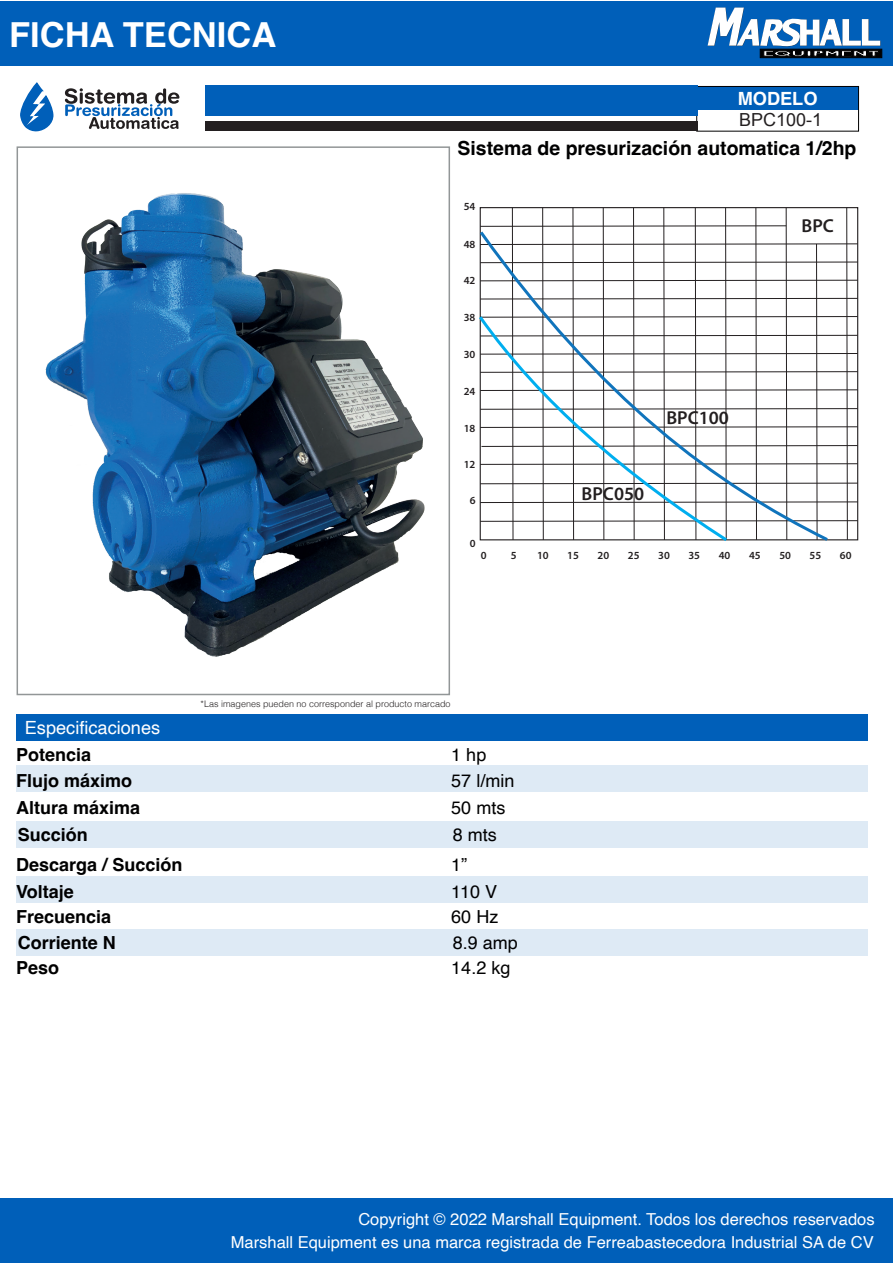
<style>
.page{position:relative;width:893px;height:1263px;background:#fff}
.page>*{position:absolute;margin:0;border:0;box-sizing:border-box;transform-origin:0 0}
.t1{font:700 34.5px "Helvetica";color:#fff}
.t2{font:700 19.5px "Helvetica";color:#000001}
.t3{font:600 18.75px "Myriad Pro";color:#231f20}
.t4{font:18.15px "Helvetica";color:#fff}
.t5{font:700 18.15px "Helvetica";color:#fff}
.t6{font:700 18px/26.5px "Helvetica";color:#000001}
.t7{font:18px/26.5px "Helvetica";color:#000001}
.t8{font:18px "Arial";color:#231f20}
.t9{font:16.5px/22.5px "Helvetica";color:#fff;text-align:right}
.t10{font:600 10.95px "Myriad Pro";color:#231f20}
.t11{font:300 9px "Helvetica";color:#231f20}
</style>
<div class="page">
<div style="left:0;top:1px;width:893px;height:65px;background:#005fb9"></div>
<div style="left:0;top:1198px;width:893px;height:65px;background:#005fb9"></div>
<div style="left:17px;top:146px;width:433px;height:549px;border:2px solid #929697"></div>
<div style="left:697px;top:86px;width:161px;height:24px;background:#005fb9"></div>
<div style="left:696px;top:86px;width:163px;height:46px;border:1px solid #000001"></div>
<div style="left:16px;top:715px;width:851px;height:26px;background:#005fb9"></div>
<div style="left:16px;top:766px;width:851px;height:26px;background:#deeaf5"></div>
<div style="left:16px;top:821px;width:851px;height:26px;background:#deeaf5"></div>
<div style="left:16px;top:877px;width:851px;height:26px;background:#deeaf5"></div>
<div style="left:16px;top:929px;width:851px;height:26px;background:#deeaf5"></div>
<div style="left:760px;top:49px;width:122px;height:9px;background:#000001"></div>
<svg style="left:708px;top:8px;width:172px;height:50px"></svg>
<img style="left:45px;top:193px;width:380px;height:464px">
<div style="left:205px;top:86px;width:492px;height:30px;background:#005fb9"></div>
<div style="left:205px;top:122px;width:492px;height:9px;background:#231f20"></div>
<svg style="left:20px;top:82px;width:34px;height:49px"></svg>
<svg style="left:65px;top:88px;width:114px;height:41px"></svg>
<svg style="left:480px;top:207px;width:378px;height:333px"></svg>
<svg style="left:479px;top:228px;width:352px;height:313px"></svg>
<h1 class="t1" style="left:9px;top:14px;width:269px">FICHA TECNICA</h1>
<p class="t5" style="left:738px;top:87px;width:81px">MODELO</p>
<p class="t8" style="left:739px;top:108px;width:85px">BPC100-1</p>
<p class="t2" style="left:458px;top:136px;width:400px">Sistema de presurización automatica 1/2hp</p>
<p class="t10" style="left:464px;top:199px;width:13px">54</p>
<p class="t10" style="left:464px;top:237px;width:13px">48</p>
<p class="t10" style="left:464px;top:274px;width:13px">42</p>
<p class="t10" style="left:464px;top:310px;width:13px">38</p>
<p class="t10" style="left:464px;top:348px;width:13px">30</p>
<p class="t10" style="left:464px;top:385px;width:13px">24</p>
<p class="t10" style="left:464px;top:421px;width:13px">18</p>
<p class="t10" style="left:464px;top:457px;width:13px">12</p>
<p class="t10" style="left:470px;top:494px;width:7px">6</p>
<p class="t10" style="left:470px;top:536px;width:7px">0</p>
<p class="t3" style="left:666px;top:406px;width:64px">BPC100</p>
<p class="t3" style="left:582px;top:481px;width:64px">BPC050</p>
<p class="t3" style="left:802px;top:214px;width:34px">BPC</p>
<p class="t10" style="left:481px;top:548px;width:7px">0</p>
<p class="t10" style="left:511px;top:548px;width:7px">5</p>
<p class="t10" style="left:537px;top:548px;width:13px">10</p>
<p class="t10" style="left:567px;top:548px;width:13px">15</p>
<p class="t10" style="left:598px;top:548px;width:13px">20</p>
<p class="t10" style="left:628px;top:548px;width:13px">25</p>
<p class="t10" style="left:658px;top:548px;width:13px">30</p>
<p class="t10" style="left:688px;top:548px;width:13px">35</p>
<p class="t10" style="left:719px;top:548px;width:13px">40</p>
<p class="t10" style="left:749px;top:548px;width:13px">45</p>
<p class="t10" style="left:779px;top:548px;width:13px">50</p>
<p class="t10" style="left:810px;top:548px;width:13px">55</p>
<p class="t10" style="left:840px;top:548px;width:13px">60</p>
<p class="t11" style="left:201px;top:696px;width:252px">*Las imagenes pueden no corresponder al producto marcado</p>
<p class="t4" style="left:25px;top:713px;width:137px">Especificaciones</p>
<p class="t6" style="left:16px;top:743px;width:126px">Potencia<br>Flujo máximo<br>Altura máxima<br>Succión</p>
<p class="t6" style="left:16px;top:853px;width:168px">Descarga / Succión<br>Voltaje<br>Frecuencia</p>
<p class="t7" style="left:451px;top:742px;width:65px">1 hp<br>57 l/min<br>50 mts<br>8 mts</p>
<p class="t7" style="left:451px;top:852px;width:49px">1”<br>110 V<br>60 Hz</p>
<p class="t6" style="left:18px;top:931px;width:100px">Corriente N</p>
<p class="t7" style="left:453px;top:929px;width:67px">8.9 amp</p>
<p class="t6" style="left:16px;top:956px;width:45px">Peso</p>
<p class="t7" style="left:451px;top:955px;width:61px">14.2 kg</p>
<p class="t9" style="left:231px;top:1208px;width:645px">Copyright © 2022 Marshall Equipment. Todos los derechos reservados<br>Marshall Equipment es una marca registrada de Ferreabastecedora Industrial SA de CV</p>
</div>
